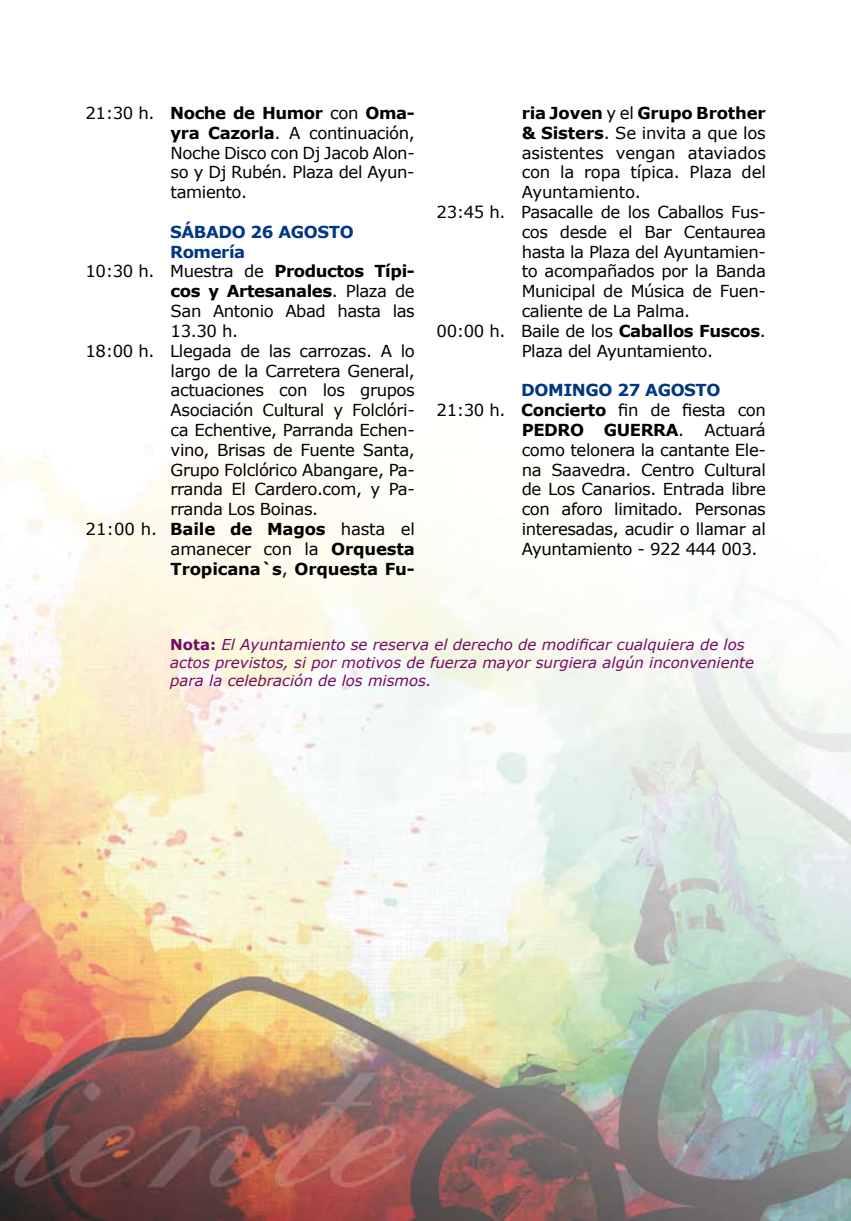
<style>
.page{position:relative;width:851px;height:1221px;background:#fff}
.page>*{position:absolute;margin:0;border:0;box-sizing:border-box;transform-origin:0 0}
.t1{font:16.5px/19.8px "Verdana";letter-spacing:-.025em;color:#000;text-align:justify}
.t2{font:700 16.5px "Verdana";letter-spacing:-.01em;color:#000}
.t3{font:700 16.5px "Verdana";letter-spacing:-.025em;color:#003882}
.t4{font:italic 15px/18px "Verdana";color:#730b64}
.s1{font-weight:700}
.s2{font-weight:400}
.s3{font-weight:700;font-style:normal}
</style>
<div class="page">
<img style="left:0;top:454px;width:850px;height:766px">
<p class="t1" style="left:171px;top:103px;width:246px;text-indent:-85px">21:30 h. <span class="s1">Noche de Humor</span> con <span class="s1">Oma&shy;yra Cazorla</span>. A continuación, Noche Disco con Dj Jacob Alon&shy;so y Dj Rubén. Plaza del Ayun&shy;tamiento.</p>
<p class="t3" style="left:170px;top:220px;width:185px">SÁBADO 26 AGOSTO</p>
<p class="t3" style="left:170px;top:240px;width:77px">Romería</p>
<p class="t1" style="left:86px;top:261px;width:331px">10:30 h. Muestra de <span class="s1">Productos Típi-</span></p>
<p class="t2" style="left:171px;top:279px;width:246px">cos y Artesanales<span class="s2">. Plaza de</span></p>
<p class="t1" style="left:171px;top:301px;width:246px">San Antonio Abad hasta las</p>
<p class="t1" style="left:171px;top:321px;width:69px">13.30 h.</p>
<p class="t1" style="left:86px;top:340px;width:331px">18:00 h. Llegada de las carrozas. A lo</p>
<p class="t1" style="left:171px;top:360px;width:246px">largo de la Carretera General,</p>
<p class="t1" style="left:171px;top:380px;width:246px">actuaciones con los grupos</p>
<p class="t1" style="left:171px;top:400px;width:246px">Asociación Cultural y Folclóri-</p>
<p class="t1" style="left:171px;top:420px;width:246px">ca Echentive, Parranda Echen-</p>
<p class="t1" style="left:171px;top:439px;width:246px">vino, Brisas de Fuente Santa,</p>
<p class="t1" style="left:171px;top:459px;width:246px">Grupo Folclórico Abangare, Pa-</p>
<p class="t1" style="left:171px;top:479px;width:246px">rranda El Cardero.com, y Pa-</p>
<p class="t1" style="left:171px;top:499px;width:149px">rranda Los Boinas.</p>
<p class="t1" style="left:86px;top:519px;width:331px">21:00 h. <span class="s1">Baile de Magos</span> hasta el</p>
<p class="t1" style="left:171px;top:538px;width:246px">amanecer con la <span class="s1">Orquesta</span></p>
<p class="t2" style="left:171px;top:557px;width:245px">Tropicana`s<span class="s2">,</span> Orquesta Fu-</p>
<p class="t2" style="left:521px;top:101px;width:245px">ria Joven <span class="s2">y el</span> Grupo Brother</p>
<p class="t1" style="left:521px;top:123px;width:246px"><span class="s1">&amp; Sisters</span>. Se invita a que los</p>
<p class="t1" style="left:521px;top:142px;width:246px">asistentes vengan ataviados</p>
<p class="t1" style="left:521px;top:162px;width:246px">con la ropa típica. Plaza del</p>
<p class="t1" style="left:521px;top:182px;width:121px">Ayuntamiento.</p>
<p class="t1" style="left:436px;top:202px;width:331px">23:45 h. Pasacalle de los Caballos Fus-</p>
<p class="t1" style="left:521px;top:222px;width:246px">cos desde el Bar Centaurea</p>
<p class="t1" style="left:521px;top:241px;width:246px">hasta la Plaza del Ayuntamien-</p>
<p class="t1" style="left:521px;top:261px;width:246px">to acompañados por la Banda</p>
<p class="t1" style="left:521px;top:281px;width:246px">Municipal de Música de Fuen-</p>
<p class="t1" style="left:521px;top:301px;width:170px">caliente de La Palma.</p>
<p class="t1" style="left:436px;top:321px;width:331px">00:00 h. Baile de los <span class="s1">Caballos Fuscos</span>.</p>
<p class="t1" style="left:521px;top:340px;width:193px">Plaza del Ayuntamiento.</p>
<p class="t3" style="left:521px;top:378px;width:201px">DOMINGO 27 AGOSTO</p>
<p class="t1" style="left:436px;top:400px;width:331px">21:30 h. <span class="s1">Concierto</span> fin de fiesta con</p>
<p class="t2" style="left:521px;top:418px;width:246px">PEDRO GUERRA<span class="s2">. Actuará</span></p>
<p class="t1" style="left:521px;top:439px;width:246px">como telonera la cantante Ele-</p>
<p class="t1" style="left:521px;top:459px;width:246px">na Saavedra. Centro Cultural</p>
<p class="t1" style="left:521px;top:479px;width:246px">de Los Canarios. Entrada libre</p>
<p class="t1" style="left:521px;top:499px;width:246px">con aforo limitado. Personas</p>
<p class="t1" style="left:521px;top:519px;width:246px">interesadas, acudir o llamar al</p>
<p class="t1" style="left:521px;top:538px;width:237px">Ayuntamiento - 922 444 003.</p>
<p class="t4" style="left:170px;top:635px;width:585px"><span class="s3">Nota:</span> El Ayuntamiento se reserva el derecho de modificar cualquiera de los actos previstos, si por motivos de fuerza mayor surgiera algún inconveniente para la celebración de los mismos.</p>
</div>
